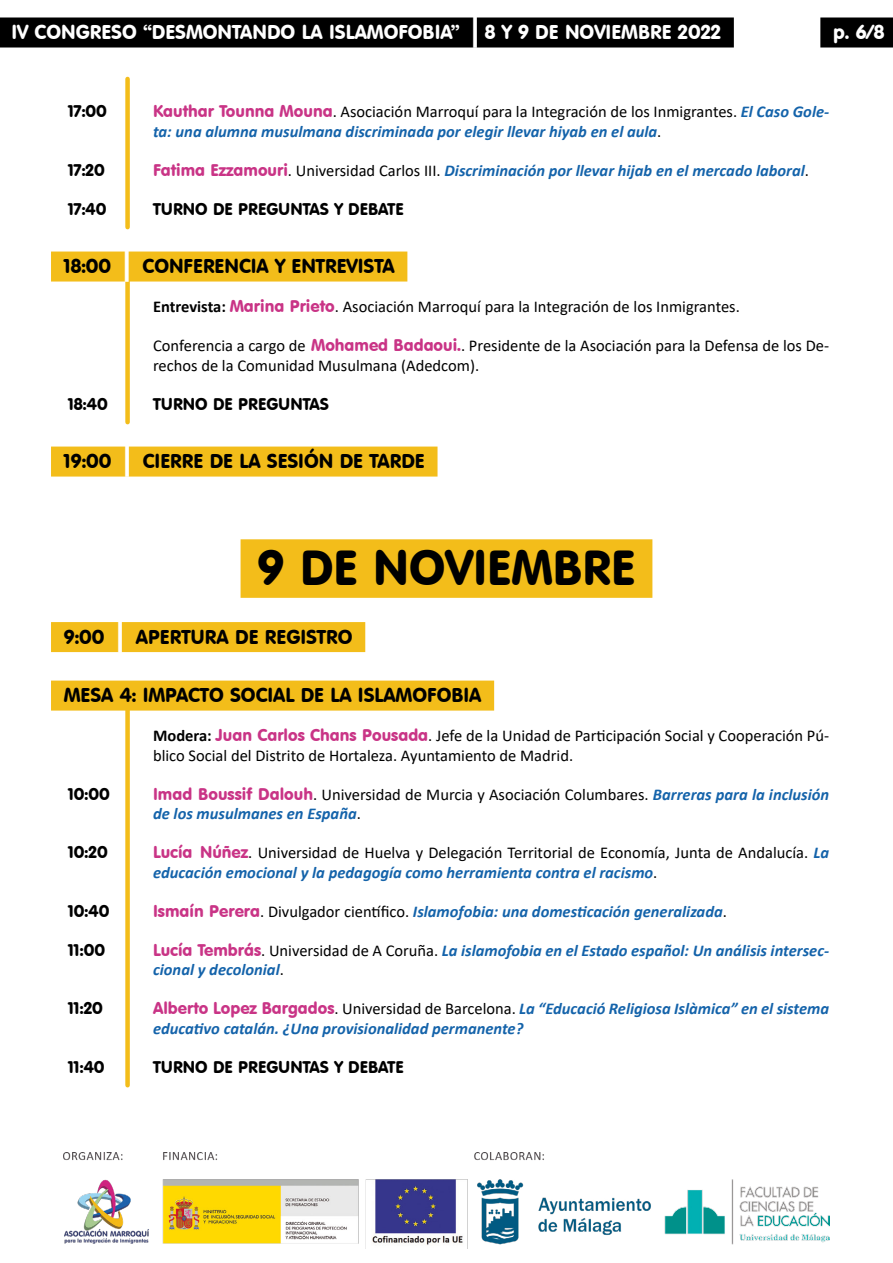
<style>
.page{position:relative;width:893px;height:1263px;background:#fff}
.page>*{position:absolute;margin:0;border:0;box-sizing:border-box;transform-origin:0 0}
.t1{font:48px "VAG Rounded BT";color:#000}
.t2{font:19.5px "VAG Rounded BT";color:#000}
.t3{font:19.5px "VAG Rounded BT";color:#fff}
.t4{font:italic 700 16.5px/19.5px "Calibri";color:#1463aa}
.t5{font:16.5px/19.5px "Calibri";color:#000}
.t6{font:16.5px "VAG Rounded BT";color:#000}
.s1{font-size:37.5px}
.s2{font-family:"VAG Rounded BT";font-weight:400;font-style:normal;color:#c93486}
.s3{font-weight:400;font-style:normal;color:#000}
.s4{font-size:37.5px;color:#fff}
.s5{font-weight:700}
.s6{font-family:"VAG Rounded BT";color:#c93486}
.s7{font-weight:700;font-style:italic;color:#1463aa}
</style>
<div class="page">
<div style="left:820px;top:18px;width:73px;height:30px;background:#000"></div>
<div style="left:0;top:18px;width:734px;height:30px;background:#000"></div>
<div style="left:125px;top:79px;width:5px;height:148px;background:#f3bd1a"></div>
<div style="left:51px;top:252px;width:356px;height:30px;background:#f3bd1a"></div>
<div style="left:125px;top:274px;width:5px;height:148px;background:#f3bd1a"></div>
<div style="left:51px;top:447px;width:386px;height:30px;background:#f3bd1a"></div>
<div style="left:241px;top:539px;width:411px;height:59px;background:#f3bd1a"></div>
<div style="left:51px;top:622px;width:314px;height:30px;background:#f3bd1a"></div>
<div style="left:51px;top:681px;width:443px;height:30px;background:#f3bd1a"></div>
<div style="left:125px;top:703px;width:5px;height:382px;background:#f3bd1a"></div>
<img style="left:63px;top:1152px;width:767px;height:96px">
<p class="t3" style="left:11px;top:20px;width:711px">IV CONGRESO “DESMONTANDO LA ISLAMOFOBIA” <span class="s1">|</span>8 Y 9 DE NOVIEMBRE 2022</p>
<p class="t3" style="left:833px;top:20px;width:53px">p. 6/8</p>
<p class="t6" style="left:68px;top:101px;width:40px">17:00</p>
<p class="t4" style="left:153px;top:101px;width:678px"><span class="s2">Kauthar Tounna Mouna</span><span class="s3">. Asociación Marroquí para la Integración de los Inmigrantes.</span> El Caso Gole&shy;ta: una alumna musulmana discriminada por elegir llevar hiyab en el aula<span class="s3">.</span></p>
<p class="t6" style="left:68px;top:159px;width:38px">17:20</p>
<p class="t4" style="left:153px;top:160px;width:657px"><span class="s2">Fatima Ezzamouri</span><span class="s3">. Universidad Carlos III.</span> Discriminación por llevar hijab en el mercado laboral<span class="s3">.</span></p>
<p class="t6" style="left:68px;top:198px;width:40px">17:40</p>
<p class="t6" style="left:153px;top:198px;width:252px">TURNO DE PREGUNTAS Y DEBATE</p>
<p class="t2" style="left:64px;top:254px;width:332px">18:00 <span class="s4">|</span> CONFERENCIA Y ENTREVISTA</p>
<p class="t5" style="left:153px;top:296px;width:588px"><span class="s5">Entrevista:</span> <span class="s6">Marina Prieto</span>. Asociación Marroquí para la Integración de los Inmigrantes.</p>
<p class="t5" style="left:153px;top:335px;width:678px">Conferencia a cargo de <span class="s6">Mohamed Badaoui.</span>. Presidente de la Asociación para la Defensa de los De&shy;rechos de la Comunidad Musulmana (Adedcom).</p>
<p class="t6" style="left:68px;top:393px;width:41px">18:40</p>
<p class="t6" style="left:153px;top:393px;width:177px">TURNO DE PREGUNTAS</p>
<p class="t2" style="left:64px;top:449px;width:362px">19:00 <span class="s4">|</span> CIERRE DE LA SESIÓN DE TARDE</p>
<h1 class="t1" style="left:258px;top:538px;width:379px">9 DE NOVIEMBRE</h1>
<p class="t2" style="left:64px;top:624px;width:290px">9:00 <span class="s4">|</span> APERTURA DE REGISTRO</p>
<p class="t2" style="left:64px;top:683px;width:419px">MESA 4: IMPACTO SOCIAL DE LA ISLAMOFOBIA</p>
<p class="t5" style="left:153px;top:725px;width:678px"><span class="s5">Modera:</span> <span class="s6">Juan Carlos Chans Pousada</span>. Jefe de la Unidad de Participación Social y Cooperación Pú&shy;blico Social del Distrito de Hortaleza. Ayuntamiento de Madrid.</p>
<p class="t6" style="left:68px;top:783px;width:43px">10:00</p>
<p class="t4" style="left:153px;top:784px;width:678px"><span class="s2">Imad Boussif Dalouh</span><span class="s3">. Universidad de Murcia y Asociación Columbares.</span> Barreras para la inclusión de los musulmanes en España<span class="s3">.</span></p>
<p class="t6" style="left:68px;top:842px;width:41px">10:20</p>
<p class="t5" style="left:153px;top:842px;width:678px"><span class="s6">Lucía Núñez</span>. Universidad de Huelva y Delegación Territorial de Economía, Junta de Andalucía. <span class="s7">La educación emocional y la pedagogía como herramienta contra el racismo</span>.</p>
<p class="t6" style="left:68px;top:900px;width:43px">10:40</p>
<p class="t4" style="left:153px;top:901px;width:575px"><span class="s2">Ismaín Perera</span><span class="s3">. Divulgador científico.</span> Islamofobia: una domesticación generalizada<span class="s3">.</span></p>
<p class="t6" style="left:68px;top:939px;width:39px">11:00</p>
<p class="t4" style="left:153px;top:940px;width:678px"><span class="s2">Lucía Tembrás</span><span class="s3">. Universidad de A Coruña.</span> La islamofobia en el Estado español: Un análisis intersec&shy;cional y decolonial<span class="s3">.</span></p>
<p class="t6" style="left:68px;top:998px;width:36px">11:20</p>
<p class="t4" style="left:153px;top:998px;width:678px"><span class="s2">Alberto Lopez Bargados</span><span class="s3">. Universidad de Barcelona.</span> La “Educació Religiosa Islàmica” en el sistema educativo catalán. ¿Una provisionalidad permanente?</p>
<p class="t6" style="left:68px;top:1056px;width:38px">11:40</p>
<p class="t6" style="left:153px;top:1056px;width:252px">TURNO DE PREGUNTAS Y DEBATE</p>
</div>
